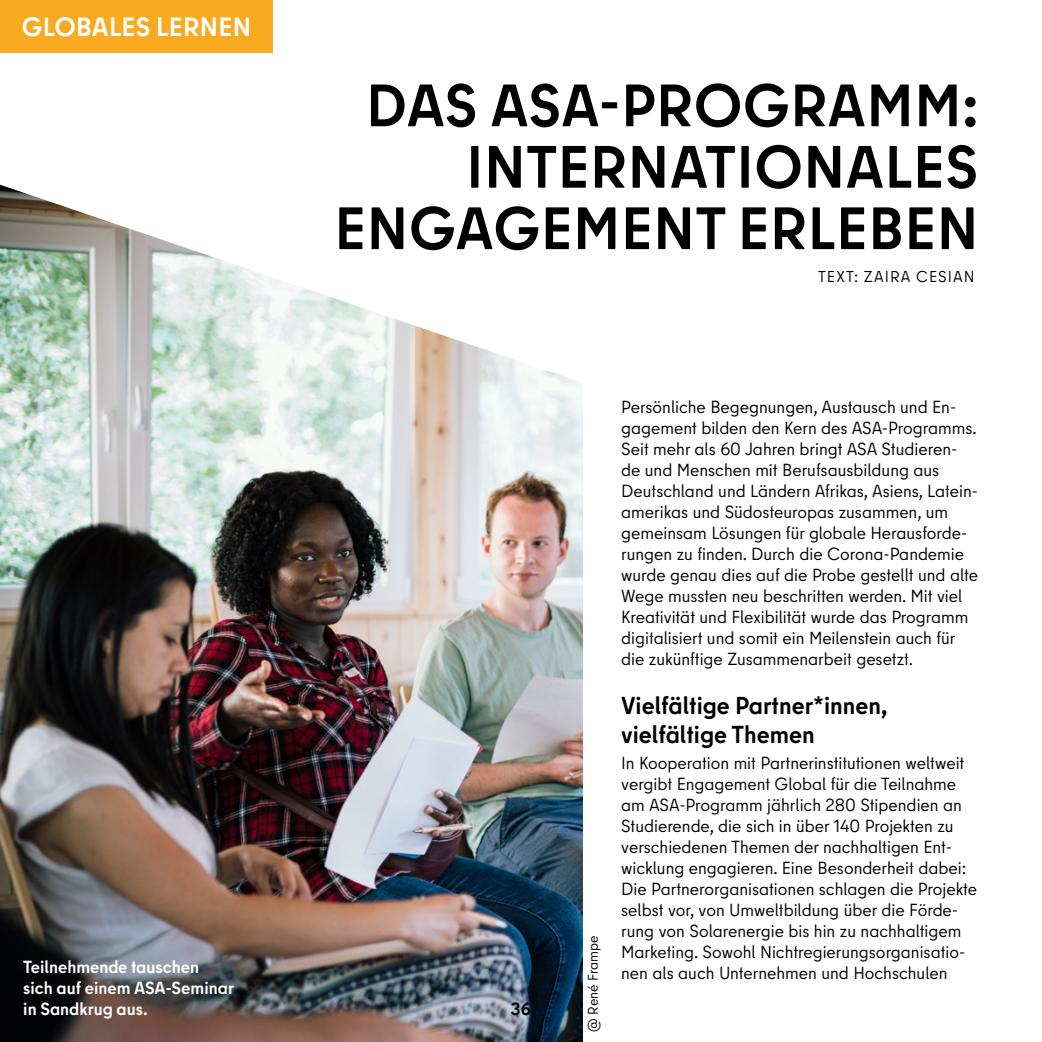
<style>
.page{position:relative;width:1042px;height:1042px;background:#fff}
.page>*{position:absolute;margin:0;border:0;box-sizing:border-box;transform-origin:0 0}
.t1{font:700 59.68px/61.4px "Berlin Type";letter-spacing:.01em;color:#000;text-align:right}
.t2{font:700 26.43px "Berlin Type";letter-spacing:.01em;color:#fff}
.t3{font:700 24.5px/29.4px "Berlin Type";color:#000}
.t4{font:17.5px/21px "Berlin Type";color:#000}
.t5{font:700 17.5px/21px "Berlin Type";color:#fff}
.t6{font:700 17.5px "Berlin Type";color:#000}
.t7{font:15.75px "Berlin Type";letter-spacing:.07em;color:#000}
.t8{font:14px "Berlin Type";color:#000}
</style>
<div class="page">
<img style="left:0;top:185px;width:583px;height:857px">
<div style="left:0;top:0;width:273px;height:53px;background:#f8ab21"></div>
<h2 class="t2" style="left:22px;top:10px;width:231px">GLOBALES LERNEN</h2>
<p class="t5" style="left:23px;top:957px;width:212px">Teilnehmende tauschen<br>sich auf einem ASA-Seminar in Sandkrug aus.</p>
<h1 class="t1" style="left:334px;top:75px;width:646px">DAS ASA-PROGRAMM:<br>INTERNATIONALES<br>ENGAGEMENT ERLEBEN</h1>
<p class="t6" style="left:511px;top:997px;width:21px">36</p>
<p class="t7" style="left:818px;top:267px;width:158px">TEXT: ZAIRA CESIAN</p>
<p class="t8" style="left:584px;top:1032px;width:98px;rotate:-90deg">@ René Frampe</p>
<p class="t4" style="left:621px;top:396px;width:358px">Persönliche Begegnungen, Austausch und En&shy;gagement bilden den Kern des ASA-Programms.<br>Seit mehr als 60 Jahren bringt ASA Studieren&shy;de und Menschen mit Berufsausbildung aus Deutschland und Ländern Afrikas, Asiens, Latein&shy;amerikas und Südosteuropas zusammen, um gemeinsam Lösungen für globale Herausforde&shy;rungen zu finden. Durch die Corona-Pandemie wurde genau dies auf die Probe gestellt und alte Wege mussten neu beschritten werden. Mit viel Kreativität und Flexibilität wurde das Programm digitalisiert und somit ein Meilenstein auch für die zukünftige Zusammenarbeit gesetzt.</p>
<h3 class="t3" style="left:621px;top:691px;width:268px">Vielfältige Partner*innen, vielfältige Themen</h3>
<p class="t4" style="left:621px;top:753px;width:357px">In Kooperation mit Partnerinstitutionen weltweit vergibt Engagement Global für die Teilnahme am ASA-Programm jährlich 280 Stipendien an Studierende, die sich in über 140 Projekten zu verschiedenen Themen der nachhaltigen Ent&shy;wicklung engagieren. Eine Besonderheit dabei:<br>Die Partnerorganisationen schlagen die Projekte selbst vor, von Umweltbildung über die Förde&shy;rung von Solarenergie bis hin zu nachhaltigem Marketing. Sowohl Nichtregierungsorganisatio&shy;nen als auch Unternehmen und Hochschulen</p>
</div>
